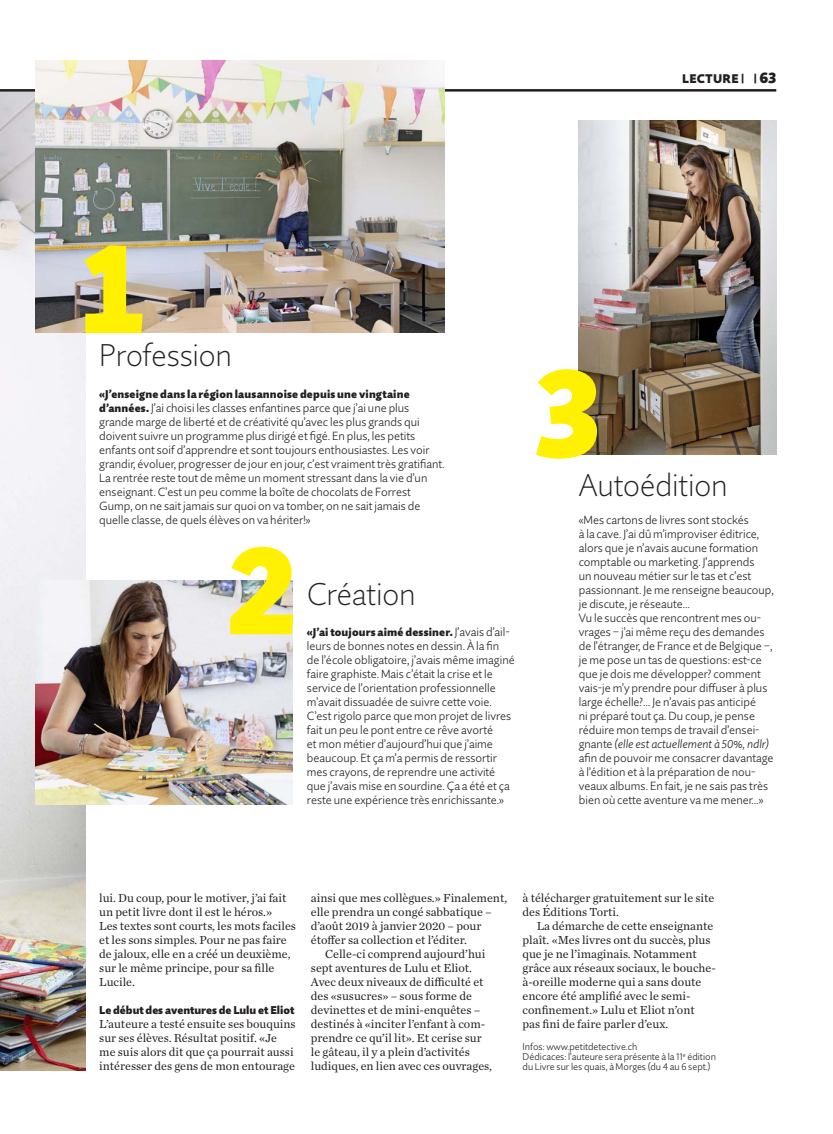
<style>
.page{position:relative;width:833px;height:1134px;background:#fff}
.page>*{position:absolute;margin:0;border:0;box-sizing:border-box;transform-origin:0 0}
._160_TI_60_QS_x04{font:900 125px "Quire Sans Pro";color:#fff101}
._191_TI_25_mager_QS{font:200 31.25px "Quire Sans Pro";letter-spacing:-.015em;color:#231f20}
._300_Rubrik_Ausgabe{font:900 12.5px "Quire Sans Pro";letter-spacing:.03em;color:#231f20}
._211_LT_Einzug_CT_x0{font:12.25px/14px "Chronicle Text G1";color:#231f20}
._212_LT_stumpf_CT_x0{font:12.25px/14px "Chronicle Text G1";color:#231f20}
._252_LT_stumpf_QS_x0{font:300 11.75px/14px "Quire Sans Pro";color:#231f20}
._252_LT_stumpf_QS_x0-2{font:900 11.25px "Quire Sans Pro";letter-spacing:.015em;color:#231f20}
._250_ZT_QS_x09{font:900 11.25px "Quire Sans Pro";color:#231f20}
._330_Fussnote_QS_x13{font:300 9.75px/10px "Quire Sans Pro";color:#231f20}
.s1{font-size:10.75px}
.s2{font-size:15px}
.s3{font-weight:900;font-size:11.25px}
.s4{font-weight:300;font-size:11.75px}
.s5{font-style:italic}
.s6{font-style:italic;font-size:11.5px}
.s7{font-size:11.75px}
</style>
<div class="page">
<img style="left:0;top:92px;width:85px;height:978px">
<img style="left:35px;top:580px;width:258px;height:224px">
<img style="left:579px;top:120px;width:197px;height:334px">
<hr style="left:0;top:89px;width:776px;height:3px;background:#231f20">
<img style="left:35px;top:60px;width:409px;height:273px">
<p class="_300_Rubrik_Ausgabe" style="left:682px;top:71px;width:95px">LECTURE <span class="s1">| |</span> <span class="s2">63</span></p>
<p class="_160_TI_60_QS_x04" style="left:75px;top:208px;width:77px">1</p>
<p class="_191_TI_25_mager_QS" style="left:99px;top:335px;width:134px">Profession</p>
<p class="_252_LT_stumpf_QS_x0-2" style="left:99px;top:387px;width:312px">«J’enseigne dans la région lausannoise depuis une vingtaine</p>
<p class="_252_LT_stumpf_QS_x0" style="left:99px;top:401px;width:347px"><span class="s3">d’années.</span> J’ai choisi les classes enfantines parce que j’ai une plus grande marge de liberté et de créativité qu’avec les plus grands qui doivent suivre un programme plus dirigé et figé. En plus, les petits enfants ont soif d’apprendre et sont toujours enthousiastes. Les voir grandir, évoluer, progresser de jour en jour, c’est vraiment très gratifiant.<br>La rentrée reste tout de même un moment stressant dans la vie d’un enseignant. C’est un peu comme la boîte de chocolats de Forrest Gump, on ne sait jamais sur quoi on va tomber, on ne sait jamais de quelle classe, de quels élèves on va hériter!»</p>
<p class="_160_TI_60_QS_x04" style="left:229px;top:509px;width:68px">2</p>
<p class="_191_TI_25_mager_QS" style="left:307px;top:574px;width:110px">Création</p>
<p class="_252_LT_stumpf_QS_x0-2" style="left:307px;top:625px;width:204px">«J’ai toujours aimé dessiner. <span class="s4">J’avais d’ail-</span></p>
<p class="_252_LT_stumpf_QS_x0" style="left:307px;top:639px;width:209px">leurs de bonnes notes en dessin. À la fin<br>de l’école obligatoire, j’avais même imaginé faire graphiste. Mais c’était la crise et le service de l’orientation professionnelle m’avait dissuadée de suivre cette voie.</p>
<p class="_252_LT_stumpf_QS_x0" style="left:307px;top:709px;width:206px">C’est rigolo parce que mon projet de livres fait un peu le pont entre ce rêve avorté<br>et mon métier d’aujourd’hui que j’aime beaucoup. Et ça m’a permis de ressortir mes crayons, de reprendre une activité que j’avais mise en sourdine. Ça a été et ça reste une expérience très enrichissante.»</p>
<p class="_160_TI_60_QS_x04" style="left:536px;top:332px;width:66px">3</p>
<p class="_191_TI_25_mager_QS" style="left:579px;top:465px;width:150px">Autoédition</p>
<p class="_252_LT_stumpf_QS_x0" style="left:579px;top:513px;width:197px">«Mes cartons de livres sont stockés<br>à la cave. J’ai dû m’improviser éditrice, alors que je n’avais aucune formation comptable ou marketing. J’apprends<br>un nouveau métier sur le tas et c’est passionnant. Je me renseigne beaucoup, je discute, je réseaute…</p>
<p class="_252_LT_stumpf_QS_x0" style="left:579px;top:611px;width:196px">Vu le succès que rencontrent mes ou&shy;vrages – j’ai même reçu des demandes de l’étranger, de France et de Belgique –, je me pose un tas de questions: est-ce que je dois me développer? comment vais-je m’y prendre pour diffuser à plus large échelle?… Je n’avais pas anticipé<br>ni préparé tout ça. Du coup, je pense réduire mon temps de travail d’ensei&shy;gnante <span class="s5">(elle est actuellement à</span> <span class="s6">50</span><span class="s5">%, ndlr) </span>afin de pouvoir me consacrer davantage à l’édition et à la préparation de nou&shy;veaux albums. En fait, je ne sais pas très bien où cette aventure va me mener…»</p>
<p class="_211_LT_Einzug_CT_x0" style="left:99px;top:890px;width:198px">lui. Du coup, pour le motiver, j’ai fait un petit livre dont il est le héros.»<br>Les textes sont courts, les mots faciles et les sons simples. Pour ne pas faire de jaloux, elle en a créé un deuxième, sur le même principe, pour sa fille<br>Lucile.</p>
<p class="_250_ZT_QS_x09" style="left:99px;top:1003px;width:196px">Le début des aventures de Lulu et Eliot</p>
<p class="_212_LT_stumpf_CT_x0" style="left:99px;top:1016px;width:198px">L’auteure a testé ensuite ses bouquins sur ses élèves. Résultat positif. «Je me suis alors dit que ça pourrait aussi intéresser des gens de mon entourage</p>
<p class="_212_LT_stumpf_CT_x0" style="left:311px;top:890px;width:198px">ainsi que mes collègues.» Finalement, elle prendra un congé sabbatique – d’août <span class="s7">2019</span> à janvier <span class="s7">2020</span> – pour étoffer sa collection et l’éditer.</p>
<p class="_211_LT_Einzug_CT_x0" style="left:311px;top:946px;width:183px;text-indent:14px">Celle-ci comprend aujourd’hui sept aventures de Lulu et Eliot.<br>Avec deux niveaux de difficulté et des «susucres» – sous forme de devinettes et de mini-enquêtes – destinés à «inciter l’enfant à com&shy;prendre ce qu’il lit». Et cerise sur le gâteau, il y a plein d’activités ludiques, en lien avec ces ouvrages,</p>
<p class="_211_LT_Einzug_CT_x0" style="left:522px;top:890px;width:193px">à télécharger gratuitement sur le site des Éditions Torti.</p>
<p class="_211_LT_Einzug_CT_x0" style="left:522px;top:918px;width:195px;text-indent:14px">La démarche de cette enseignante plaît. «Mes livres ont du succès, plus que je ne l’imaginais. Notamment grâce aux réseaux sociaux, le bouche&shy;à-oreille moderne qui a sans doute encore été amplifié avec le semi&shy;confinement.» Lulu et Eliot n’ont<br>pas fini de faire parler d’eux.</p>
<p class="_330_Fussnote_QS_x13" style="left:522px;top:1041px;width:195px">Infos: www.petitdetective.ch<br>Dédicaces: l’auteure sera présente à la 11<sup>e</sup> édition du Livre sur les quais, à Morges (du 4 au 6 sept.)</p>
</div>
